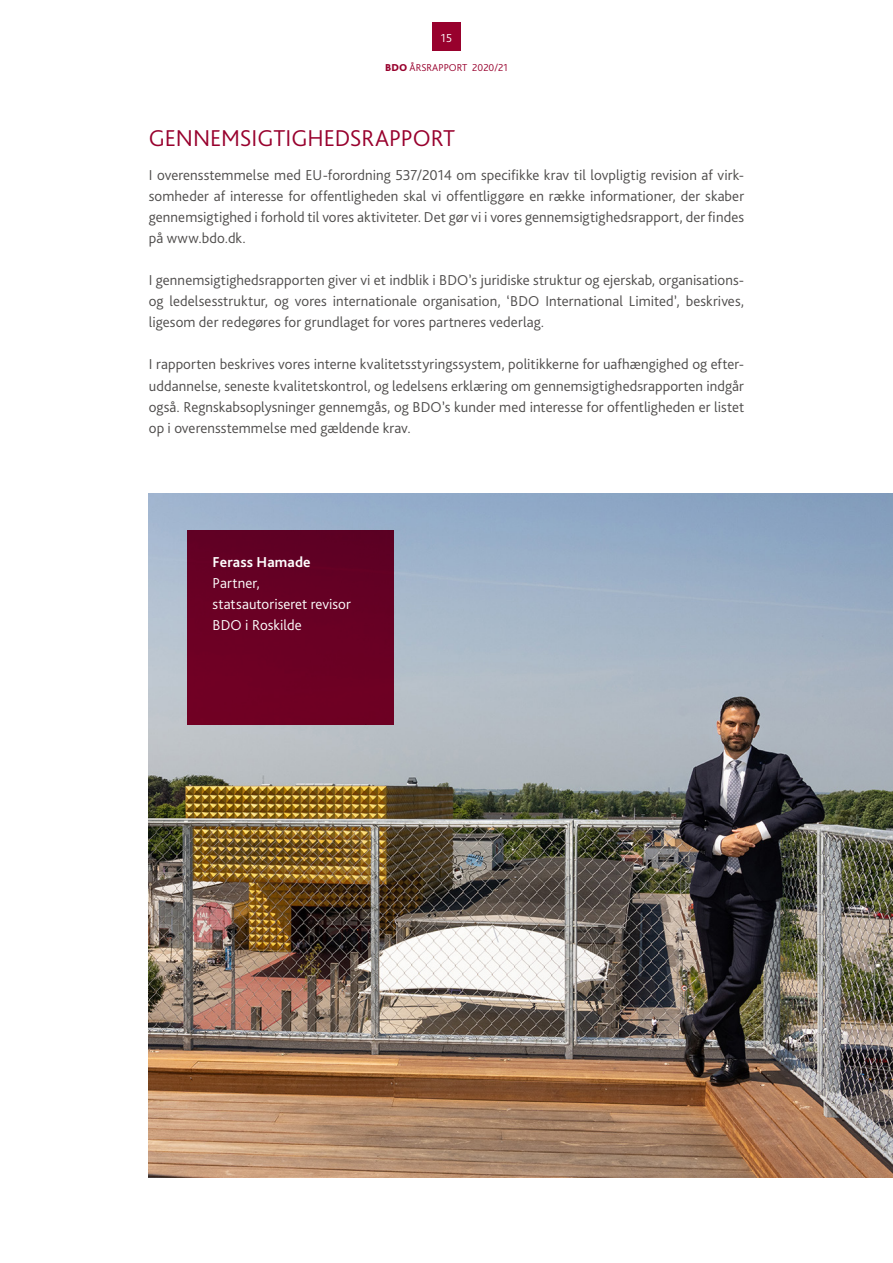
<style>
.page{position:relative;width:893px;height:1263px;background:#fff}
.page>*{position:absolute;margin:0;border:0;box-sizing:border-box;transform-origin:0 0}
.t1{font:300 24px "Bliss Pro";letter-spacing:-.005em;color:#98012d}
.t2{font:300 15px/21px "Bliss Pro";letter-spacing:.005em;color:#4e4c4b;text-align:justify}
.t3{font:300 15px/21px "Bliss Pro";letter-spacing:.005em;color:#fff}
.t4{font:700 15px "Bliss Pro";letter-spacing:.01em;color:#fff}
.t5{font:300 12px "Bliss Pro";color:#fff}
.t6{font:300 10.5px "Bliss Pro";color:#98012d}
.s1{font-weight:800}
</style>
<div class="page">
<div style="left:432px;top:23px;width:29px;height:28px;background:#98012d"></div>
<img style="left:149px;top:493px;width:744px;height:685px">
<div style="left:187px;top:530px;width:207px;height:195px;background:#6a0024"></div>
<p class="t5" style="left:441px;top:30px;width:13px">15</p>
<p class="t6" style="left:385px;top:61px;width:124px"><span class="s1">BDO</span> ÅRSRAPPORT 2020/21</p>
<h1 class="t1" style="left:149px;top:123px;width:308px">GENNEMSIGTIGHEDSRAPPORT</h1>
<p class="t2" style="left:149px;top:165px;width:597px">I overensstemmelse med EU-forordning 537/2014 om specifikke krav til lovpligtig revision af virk&shy;somheder af interesse for offentligheden skal vi offentliggøre en række informationer, der skaber gennemsigtighed i forhold til vores aktiviteter. Det gør vi i vores gennemsigtighedsrapport, der findes på www.bdo.dk.</p>
<p class="t2" style="left:149px;top:270px;width:597px">I gennemsigtighedsrapporten giver vi et indblik i BDO’s juridiske struktur og ejerskab, organisations&shy;og ledelsesstruktur, og vores internationale organisation, ‘BDO International Limited’, beskrives, ligesom der redegøres for grundlaget for vores partneres vederlag.</p>
<p class="t2" style="left:149px;top:354px;width:597px">I rapporten beskrives vores interne kvalitetsstyringssystem, politikkerne for uafhængighed og efter&shy;uddannelse, seneste kvalitetskontrol, og ledelsens erklæring om gennemsigtighedsrapporten indgår også. Regnskabsoplysninger gennemgås, og BDO’s kunder med interesse for offentligheden er listet op i overensstemmelse med gældende krav.</p>
<p class="t4" style="left:213px;top:553px;width:99px">Ferass Hamade</p>
<p class="t3" style="left:213px;top:572px;width:140px">Partner, statsautoriseret revisor<br>BDO i Roskilde</p>
</div>
